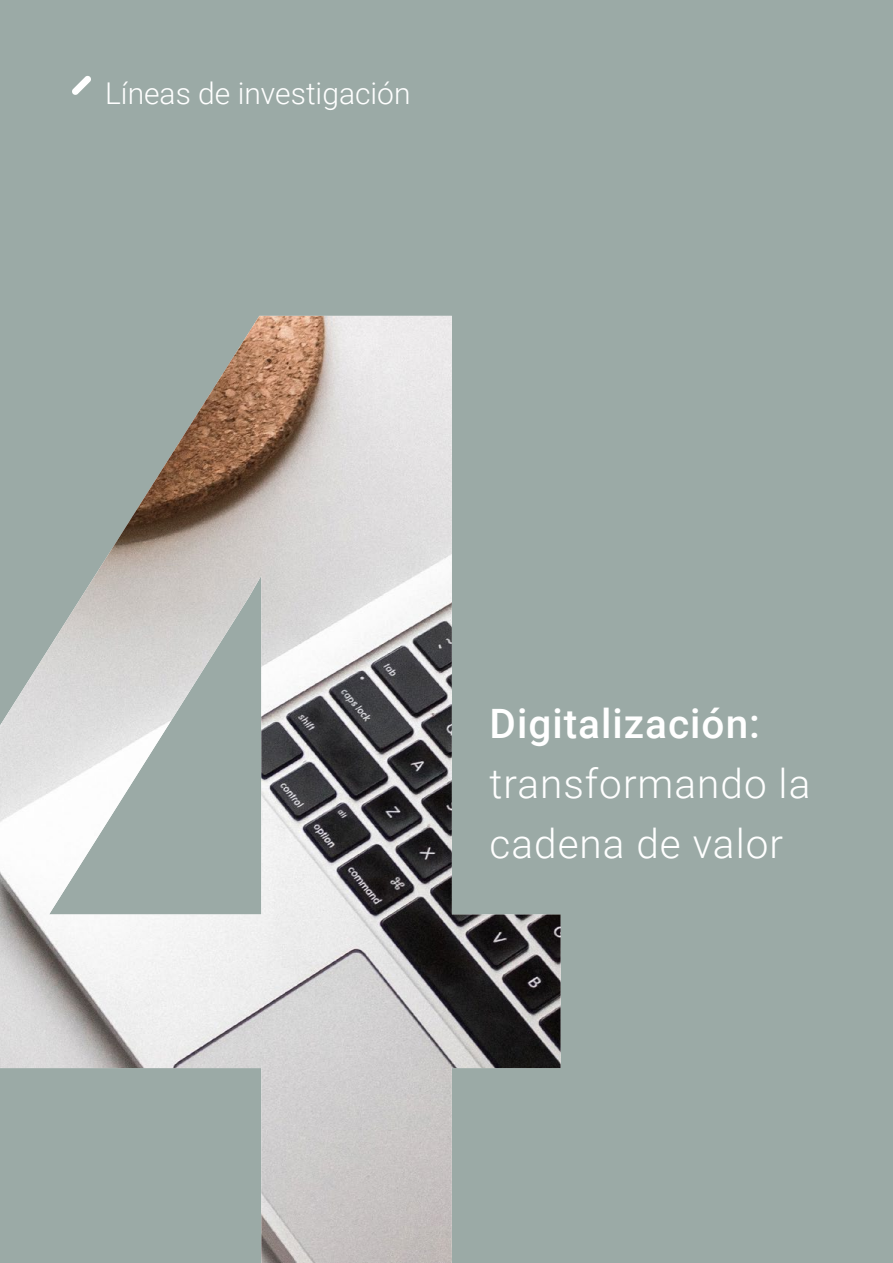
<style>
.page{position:relative;width:893px;height:1263px;background:#9baaa6}
.page>*{position:absolute;margin:0;border:0;box-sizing:border-box;transform-origin:0 0}
.t1{font:300 40.5px/60px "Roboto";letter-spacing:.025em;color:#fff}
.t2{font:500 40.5px "Roboto";letter-spacing:.025em;color:#fff}
.t3{font:300 30px "Roboto";color:#fff}
</style>
<div class="page">
<svg style="left:72px;top:76px;width:19px;height:19px"></svg>
<img style="left:0;top:316px;width:561px;height:947px">
<p class="t3" style="left:105px;top:72px;width:307px">Líneas de investigación</p>
<p class="t2" style="left:490px;top:695px;width:272px">Digitalización:</p>
<p class="t1" style="left:490px;top:752px;width:322px">transformando la cadena de valor</p>
</div>
